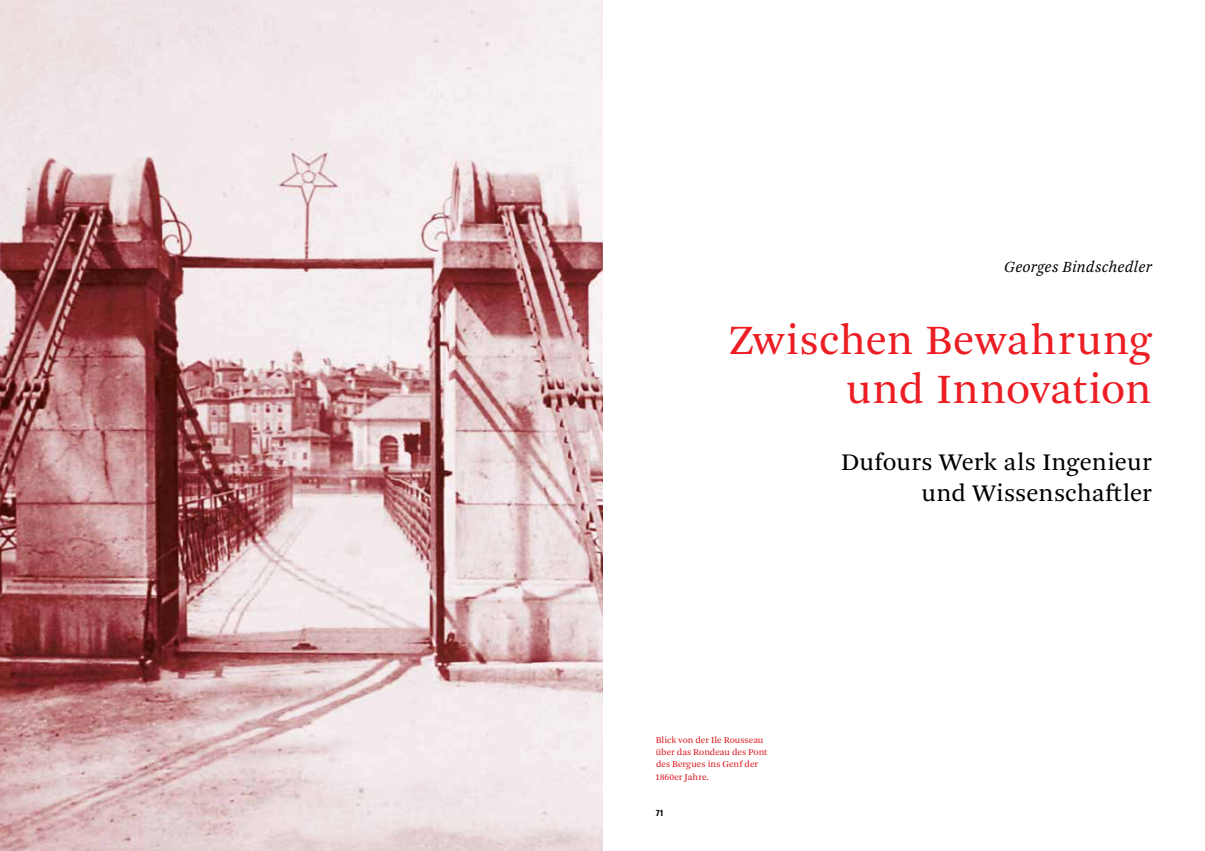
<style>
.page{position:relative;width:1205px;height:851px;background:#fff}
.page>*{position:absolute;margin:0;border:0;box-sizing:border-box;transform-origin:0 0}
.t1{font:43.75px/48.8px "Arnhem Pro Blond";letter-spacing:.01em;color:#ed1d24;text-align:right}
.t2{font:25px/31.2px "Arnhem Pro Blond";letter-spacing:.005em;color:#000;text-align:right}
.t3{font:italic 16.25px "Arnhem Pro Blond";letter-spacing:.005em;color:#000}
.t4{font:9.38px/12.2px "Arnhem Pro Blond";letter-spacing:-.01em;color:#db1a21}
.t5{font:700 condensed 8.75px "Univers LT Std";color:#000}
</style>
<div class="page">
<img style="left:0;top:0;width:602px;height:850px">
<h3 class="t3" style="left:1004px;top:256px;width:149px">Georges Bindschedler</h3>
<h1 class="t1" style="left:729px;top:316px;width:425px">Zwischen Bewahrung und Innovation</h1>
<h2 class="t2" style="left:841px;top:446px;width:312px">Dufours Werk als Ingenieur und Wissenschaftler</h2>
<p class="t4" style="left:655px;top:733px;width:114px">Blick von der Ile Rousseau über das Rondeau des Pont des Bergues ins Genf der<br>1860er Jahre.</p>
<p class="t5" style="left:656px;top:807px;width:10px">71</p>
</div>
